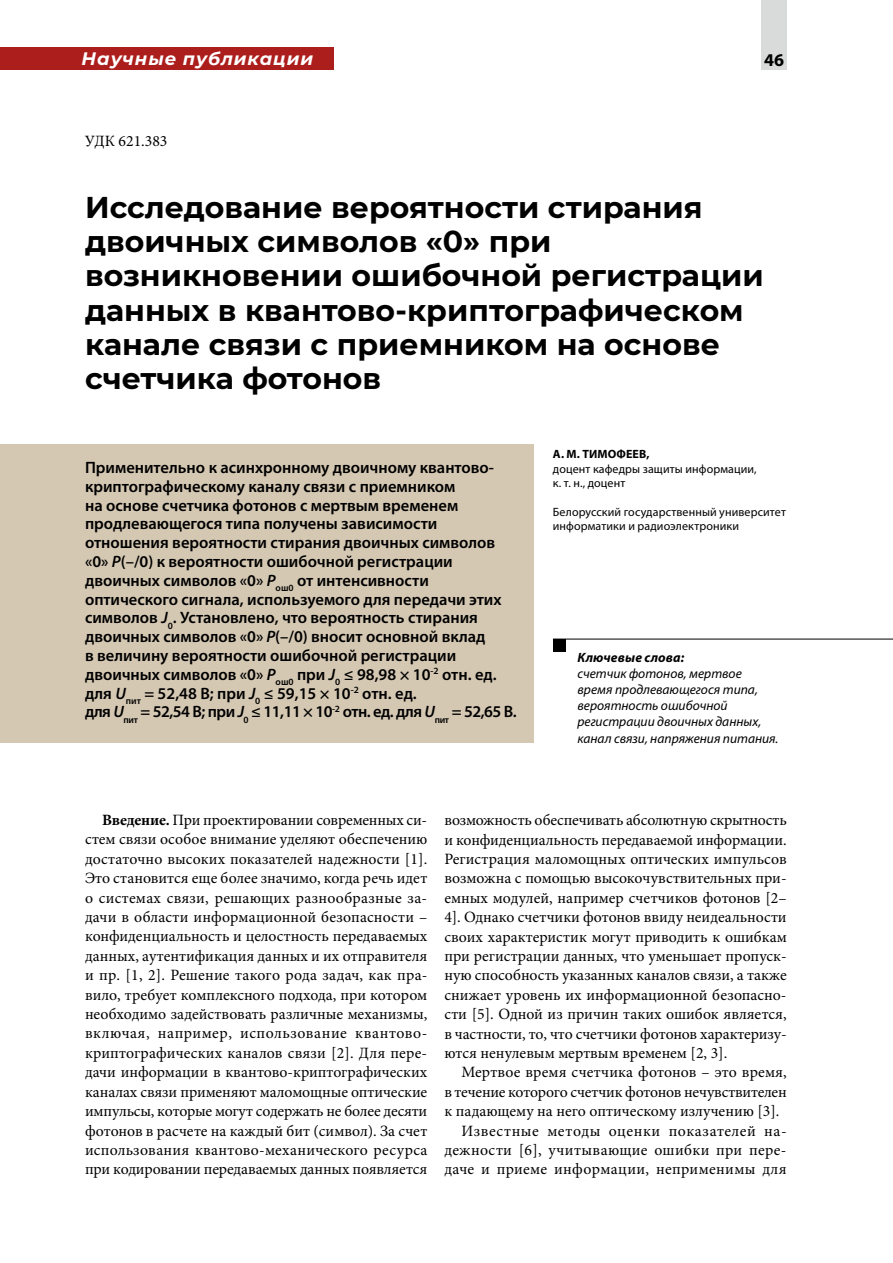
<style>
.page{position:relative;width:893px;height:1263px;background:#fff}
.page>*{position:absolute;margin:0;border:0;box-sizing:border-box;transform-origin:0 0}
.t1{font:700 30px/34.2px "Montserrat";color:#000}
.t2{font:italic 700 18px "Montserrat";letter-spacing:.05em;color:#fff}
.t3{font:700 18px "Myriad Pro";color:#000}
.t4{font:600 16.5px/18.8px "Myriad Pro";color:#000}
.t5{font:15.75px/19.4px "Minion Pro";color:#000;text-align:justify}
.t6{font:15.75px "Minion Pro";letter-spacing:.025em;color:#000}
.t7{font:15.75px "Minion Pro";letter-spacing:.035em;color:#000}
.t8{font:italic 13.5px/16.2px "Myriad Pro";color:#000}
.t9{font:italic 700 13.5px "Myriad Pro";letter-spacing:.01em;color:#000}
.t10{font:12px/14.4px "Myriad Pro";letter-spacing:.01em;color:#000}
.t11{font:700 12px "Myriad Pro";letter-spacing:.01em;color:#000}
.s1{font-style:italic}
.s2{font-weight:700}
</style>
<div class="page">
<div style="left:0;top:47px;width:334px;height:23px;background:#ac1e1c"></div>
<div style="left:0;top:444px;width:533px;height:298px;background:#d5c8b3"></div>
<div style="left:553px;top:639px;width:13px;height:12px;background:#000"></div>
<hr style="left:553px;top:639px;width:340px;height:1px;background:#000">
<div style="left:761px;top:0;width:26px;height:70px;background:#d9dada"></div>
<p class="t2" style="left:82px;top:46px;width:233px">Научные публикации</p>
<p class="t5" style="left:85px;top:131px;width:84px">УДК 621.383</p>
<p class="t3" style="left:764px;top:48px;width:21px">46</p>
<h1 class="t1" style="left:85px;top:189px;width:680px">Исследование вероятности стирания двоичных символов «0» при возникновении ошибочной регистрации данных в квантово-криптографическом канале связи с приемником на основе счетчика фотонов</h1>
<p class="t4" style="left:85px;top:458px;width:433px">Применительно к асинхронному двоичному квантово&shy;криптографическому каналу связи с приемником<br>на основе счетчика фотонов с мертвым временем продлевающегося типа получены зависимости отношения вероятности стирания двоичных символов «0» <span class="s1">P</span>(–/0) к вероятности ошибочной регистрации двоичных символов «0» <span class="s1">P</span><sub>ош0</sub> от интенсивности оптического сигнала, используемого для передачи этих символов <span class="s1">J</span><sub>0</sub>. Установлено, что вероятность стирания двоичных символов «0» <span class="s1">P</span>(–/0) вносит основной вклад<br>в величину вероятности ошибочной регистрации двоичных символов «0» <span class="s1">P</span><sub>ош0</sub> при <span class="s1">J</span><sub>0</sub> ≤ 98,98 × 10<sup>-2</sup> отн. ед. для <span class="s1">U</span><sub>пит</sub> = 52,48 В; при <span class="s1">J</span><sub>0</sub> ≤ 59,15 × 10<sup>-2</sup> отн. ед.<br>для <span class="s1">U</span><sub>пит</sub> = 52,54 В; при <span class="s1">J</span><sub>0</sub> ≤ 11,11 × 10<sup>-2</sup> отн. ед. для <span class="s1">U</span><sub>пит</sub> = 52,65 В.</p>
<p class="t11" style="left:553px;top:446px;width:98px">А. М. ТИМОФЕЕВ,</p>
<p class="t10" style="left:553px;top:461px;width:205px">доцент кафедры защиты информации, к. т. н., доцент</p>
<p class="t10" style="left:553px;top:504px;width:235px">Белорусский государственный университет информатики и радиоэлектроники</p>
<p class="t9" style="left:577px;top:648px;width:108px">Ключевые слова:</p>
<p class="t8" style="left:577px;top:665px;width:202px">счетчик фотонов, мертвое время продлевающегося типа, вероятность ошибочной регистрации двоичных данных, канал связи, напряжения питания.</p>
<p class="t5" style="left:85px;top:810px;width:344px;text-indent:17px"><span class="s2">Введение.</span> При проектировании современных си&shy;стем связи особое внимание уделяют обеспечению достаточно высоких показателей надежности [1].<br>Это становится еще более значимо, когда речь идет о системах связи, решающих разнообразные за&shy;дачи в области информационной безопасности – конфиденциальность и целостность передаваемых данных, аутентификация данных и их отправителя и пр. [1, 2]. Решение такого рода задач, как пра&shy;вило, требует комплексного подхода, при котором необходимо задействовать различные механизмы, включая, например, использование квантово&shy;криптографических каналов связи [2]. Для пере&shy;дачи информации в квантово-криптографических каналах связи применяют маломощные оптические импульсы, которые могут содержать не более десяти фотонов в расчете на каждый бит (символ). За счет использования квантово-механического ресурса при кодировании передаваемых данных появляется</p>
<p class="t5" style="left:444px;top:810px;width:344px">возможность обеспечивать абсолютную скрытность и конфиденциальность передаваемой информации.<br>Регистрация маломощных оптических импульсов возможна с помощью высокочувствительных при&shy;емных модулей, например счетчиков фотонов [2– 4]. Однако счетчики фотонов ввиду неидеальности своих характеристик могут приводить к ошибкам при регистрации данных, что уменьшает пропуск&shy;ную способность указанных каналов связи, а также снижает уровень их информационной безопасно&shy;сти [5]. Одной из причин таких ошибок является, в частности, то, что счетчики фотонов характеризу&shy;ются ненулевым мертвым временем [2, 3].</p>
<p class="t5" style="left:461px;top:1063px;width:327px">Мертвое время счетчика фотонов – это время,</p>
<p class="t5" style="left:444px;top:1082px;width:344px">в течение которого счетчик фотонов нечувствителен</p>
<p class="t5" style="left:444px;top:1101px;width:337px">к падающему на него оптическому излучению [3].</p>
<p class="t7" style="left:461px;top:1120px;width:327px">Известные методы оценки показателей на-</p>
<p class="t6" style="left:444px;top:1139px;width:344px">дежности [6], учитывающие ошибки при пере-</p>
<p class="t6" style="left:444px;top:1159px;width:344px">даче и приеме информации, неприменимы для</p>
</div>
